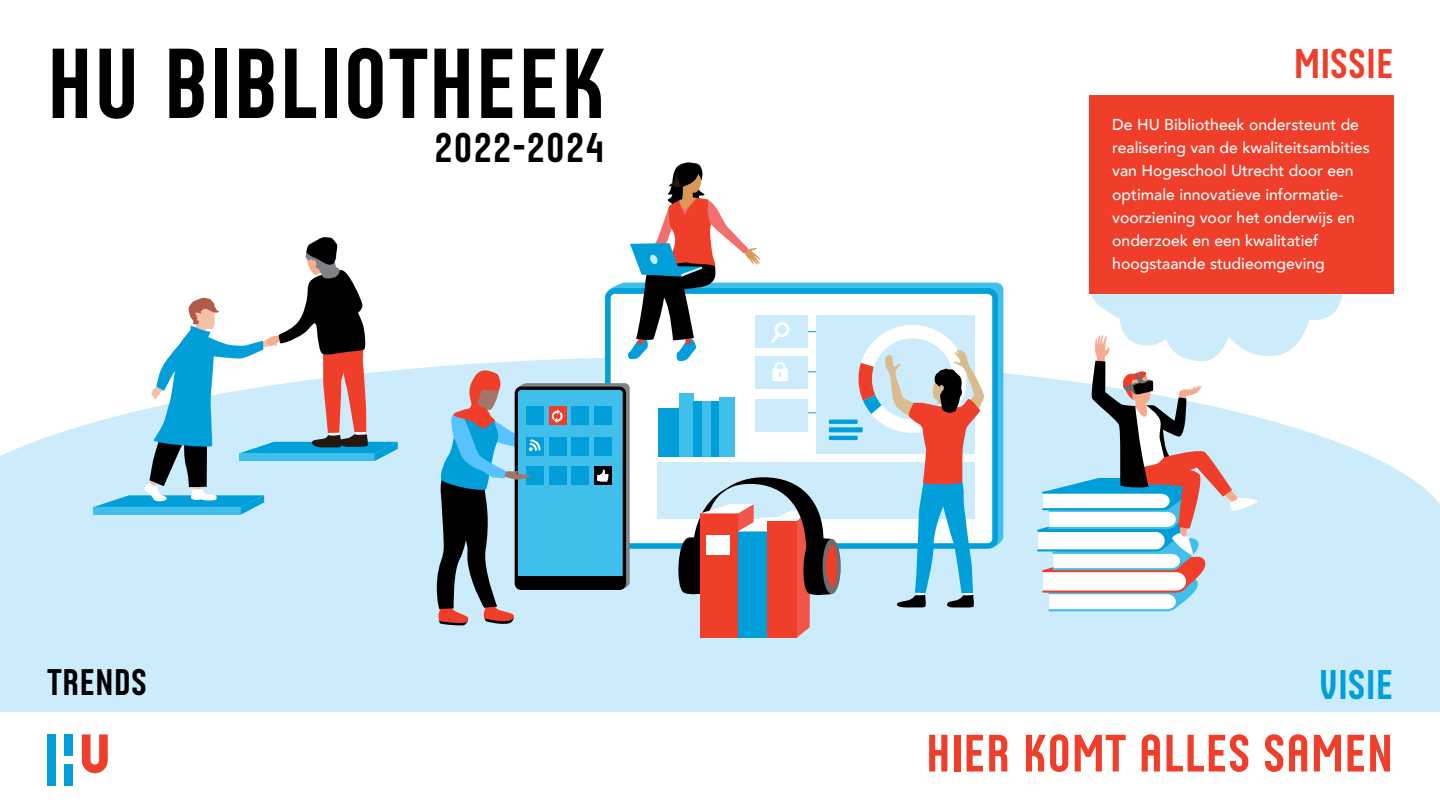
<style>
.page{position:relative;width:1440px;height:810px;background:#fff}
.page>*{position:absolute;margin:0;border:0;box-sizing:border-box;transform-origin:0 0}
.t1{font:100.5px "Husans";color:#000}
.t2{font:53.25px "Husans";color:#ef3e29}
.t3{font:42px "Husans";color:#000}
.t4{font:42px "Husans";color:#ef3e29}
.t5{font:42px "Husans";color:#009fda}
.t6{font:37.5px "Husans";color:#000}
.t7{font:500 15.75px/23.2px "Avenir";color:#fff}
</style>
<div class="page">
<svg style="left:0;top:357px;width:1440px;height:181px;fill:#ccecfb"></svg>
<div style="left:0;top:538px;width:1440px;height:262px;background:#ccecfb"></div>
<div style="left:612px;top:283px;width:391px;height:263px;background:#3fbfe9"></div>
<div style="left:607px;top:294px;width:387px;height:255px;background:#fff;border-radius:7px"></div>
<div style="left:605px;top:288px;width:393px;height:261px;border:6px solid #009fda;border-radius:7px"></div>
<hr style="left:794px;top:331px;width:34px;height:1px;background:#009fda">
<hr style="left:794px;top:372px;width:34px;height:1px;background:#009fda">
<hr style="left:794px;top:413px;width:34px;height:1px;background:#009fda">
<div style="left:658px;top:462px;width:317px;height:57px;background:#ccecfb"></div>
<div style="left:817px;top:315px;width:158px;height:139px;background:#ccecfb"></div>
<div style="left:755px;top:315px;width:53px;height:33px;background:#ccecfb"></div>
<div style="left:755px;top:356px;width:53px;height:33px;background:#ccecfb"></div>
<div style="left:755px;top:399px;width:53px;height:33px;background:#ccecfb"></div>
<svg style="left:829px;top:420px;width:29px;height:4px"></svg>
<div style="left:829px;top:427px;width:34px;height:5px;background:#009fda"></div>
<hr style="left:829px;top:436px;width:29px;height:4px;background:#009fda">
<svg style="left:823px;top:539px;width:18px;height:55px"></svg>
<svg style="left:676px;top:477px;width:161px;height:161px"></svg>
<svg style="left:626px;top:162px;width:134px;height:199px"></svg>
<svg style="left:1036px;top:294px;width:311px;height:318px"></svg>
<div style="left:658px;top:408px;width:21px;height:49px;background:#009fda"></div>
<div style="left:679px;top:394px;width:15px;height:63px;background:#3fbfe9"></div>
<div style="left:693px;top:402px;width:9px;height:55px;background:#009fda"></div>
<div style="left:702px;top:402px;width:9px;height:55px;background:#3fbfe9"></div>
<div style="left:711px;top:402px;width:9px;height:55px;background:#009fda"></div>
<div style="left:720px;top:398px;width:15px;height:59px;background:#3fbfe9"></div>
<svg style="left:94px;top:237px;width:304px;height:278px"></svg>
<svg style="left:857px;top:325px;width:128px;height:283px"></svg>
<svg style="left:771px;top:322px;width:19px;height:21px"></svg>
<svg style="left:772px;top:362px;width:16px;height:19px"></svg>
<svg style="left:433px;top:369px;width:197px;height:257px"></svg>
<div style="left:0;top:712px;width:1440px;height:98px;background:#fff"></div>
<div style="left:65px;top:734px;width:8px;height:22px;background:#009fda"></div>
<div style="left:65px;top:765px;width:8px;height:21px;background:#009fda"></div>
<div style="left:47px;top:734px;width:9px;height:52px;background:#009fda"></div>
<svg style="left:82px;top:734px;width:26px;height:39px"></svg>
<div style="left:1089px;top:95px;width:304px;height:199px;background:#ef3e29"></div>
<p class="t1" style="left:46px;top:26px;width:561px">HU BIBLIOTHEEK</p>
<p class="t3" style="left:434px;top:123px;width:172px">2022-2024</p>
<p class="t6" style="left:47px;top:661px;width:101px">TRENDS</p>
<p class="t4" style="left:1294px;top:40px;width:102px">MISSIE</p>
<p class="t7" style="left:1112px;top:112px;width:259px">De HU Bibliotheek ondersteunt de realisering van de kwaliteitsambities van Hogeschool Utrecht door een optimale innovatieve informatie&shy;voorziening voor het onderwijs en onderzoek en een kwalitatief hoogstaande studieomgeving</p>
<p class="t5" style="left:1319px;top:660px;width:76px">VISIE</p>
<p class="t2" style="left:926px;top:723px;width:469px">HIER KOMT ALLES SAMEN</p>
</div>
